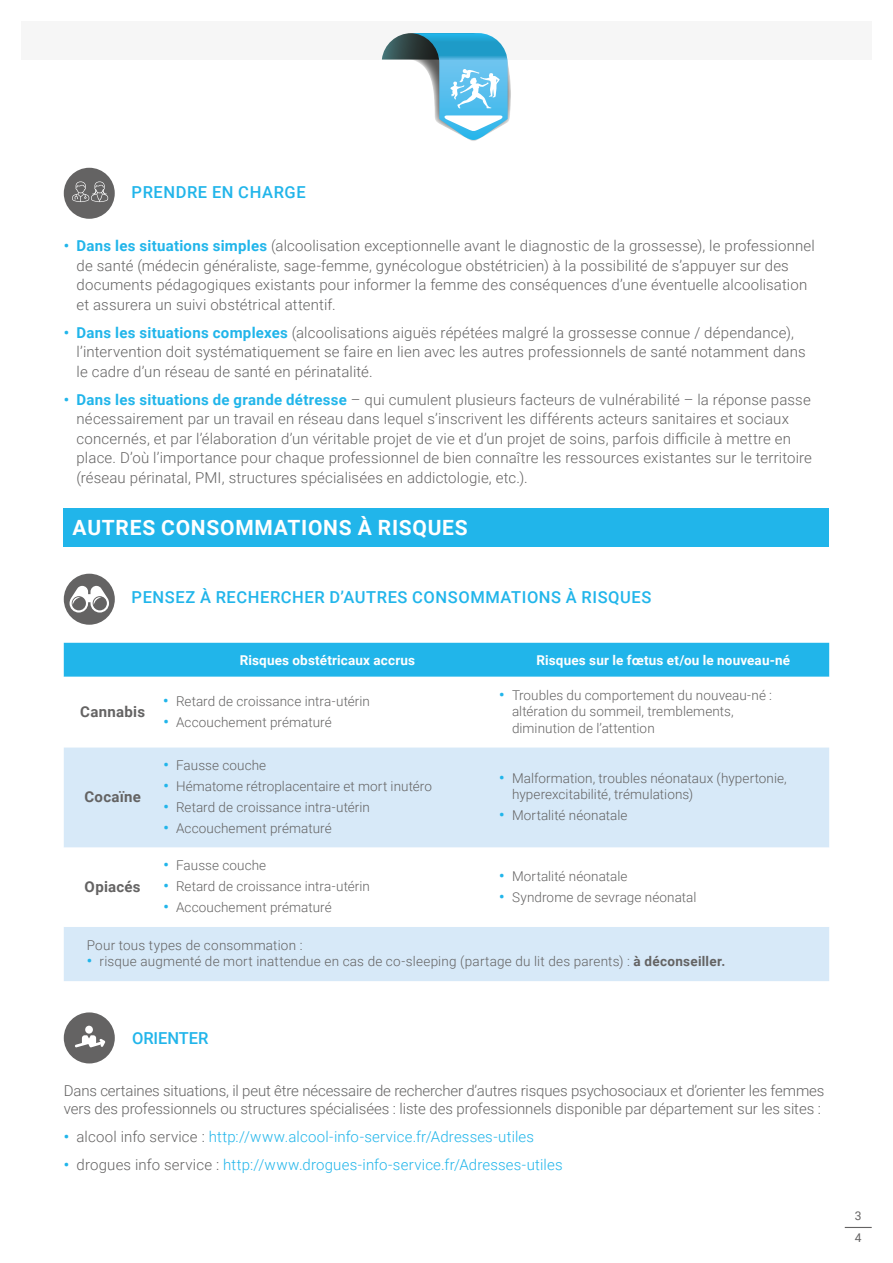
<style>
.page{position:relative;width:893px;height:1263px;background:#fff}
.page>*{position:absolute;margin:0;border:0;box-sizing:border-box;transform-origin:0 0}
.t1{font:700 21px "Roboto";letter-spacing:.035em;color:#fff}
.t2{font:500 16.5px "Roboto";letter-spacing:.035em;color:#21b5ea}
.t3{font:500 16.5px "Roboto";letter-spacing:-.005em;color:#21b5ea}
.t4{font:300 15px/19.5px "Roboto";letter-spacing:.01em;color:#646363}
.t5{font:300 15px/18px "Roboto";letter-spacing:-.01em;color:#646363}
.t6{font:300 15px "Roboto";letter-spacing:.01em;color:#21b5ea}
.t7{font:700 15px "Roboto";letter-spacing:.015em;color:#646363}
.t8{font:300 13.5px/16.5px "Roboto";letter-spacing:.005em;color:#646363}
.t9{font:700 13.5px "Roboto";letter-spacing:.01em;color:#fff}
.t10{font:12px/22px "Roboto";color:#646363}
.s1{font-weight:700;color:#21b5ea}
.s2{font-weight:700;font-size:15px;color:#21b5ea}
.s3{font-weight:700}
.s4{color:#646363}
</style>
<div class="page">
<div style="left:21px;top:21px;width:851px;height:39px;background:#f6f6f6"></div>
<svg style="left:382px;top:33px;width:129px;height:108px"></svg>
<div style="left:64px;top:168px;width:51px;height:51px;background:#646363;border-radius:50%"></div>
<svg style="left:72px;top:181px;width:36px;height:21px"></svg>
<div style="left:64px;top:508px;width:765px;height:38px;background:#21b5ea"></div>
<div style="left:64px;top:574px;width:51px;height:51px;background:#646363;border-radius:50%"></div>
<svg style="left:70px;top:586px;width:39px;height:26px"></svg>
<div style="left:64px;top:643px;width:765px;height:34px;background:#21b5ea"></div>
<div style="left:64px;top:747px;width:765px;height:234px;background:#d7e9f8"></div>
<svg style="left:64px;top:847px;width:765px;height:80px"></svg>
<div style="left:64px;top:1012px;width:51px;height:51px;background:#646363;border-radius:50%"></div>
<div style="left:85px;top:1026px;width:8px;height:8px;background:#fff;border-radius:50%"></div>
<svg style="left:75px;top:1035px;width:30px;height:12px"></svg>
<svg style="left:845px;top:1227px;width:27px;height:1px"></svg>
<p class="t2" style="left:132px;top:180px;width:176px">PRENDRE EN CHARGE</p>
<p class="t4" style="left:77px;top:236px;width:740px;text-indent:-13px"><span class="s1">• Dans les situations simples</span> (alcoolisation exceptionnelle avant le diagnostic de la grossesse), le professionnel de santé (médecin généraliste, sage-femme, gynécologue obstétricien) à la possibilité de s’appuyer sur des documents pédagogiques existants pour informer la femme des conséquences d’une éventuelle alcoolisation et assurera un suivi obstétrical attentif.</p>
<p class="t4" style="left:77px;top:322px;width:731px;text-indent:-13px"><span class="s1">• Dans les situations complexes</span> (alcoolisations aiguës répétées malgré la grossesse connue / dépendance), l’intervention doit systématiquement se faire en lien avec les autres professionnels de santé notamment dans le cadre d’un réseau de santé en périnatalité.</p>
<p class="t4" style="left:77px;top:389px;width:737px;text-indent:-13px"><span class="s1">• Dans les situations de grande détresse</span> – qui cumulent plusieurs facteurs de vulnérabilité – la réponse passe nécessairement par un travail en réseau dans lequel s’inscrivent les différents acteurs sanitaires et sociaux concernés, et par l’élaboration d’un véritable projet de vie et d’un projet de soins, parfois difficile à mettre en place. D’où l’importance pour chaque professionnel de bien connaître les ressources existantes sur le territoire (réseau périnatal, PMI, structures spécialisées en addictologie, etc.).</p>
<h1 class="t1" style="left:73px;top:513px;width:397px">AUTRES CONSOMMATIONS À RISQUES</h1>
<p class="t2" style="left:132px;top:585px;width:521px">PENSEZ À RECHERCHER D’AUTRES CONSOMMATIONS À RISQUES</p>
<p class="t7" style="left:80px;top:701px;width:66px">Cannabis</p>
<p class="t7" style="left:84px;top:786px;width:58px">Cocaïne</p>
<p class="t7" style="left:85px;top:876px;width:58px">Opiacés</p>
<p class="t9" style="left:240px;top:651px;width:177px">Risques obstétricaux accrus</p>
<p class="t9" style="left:536px;top:651px;width:255px">Risques sur le fœtus et/ou le nouveau-né</p>
<p class="t8" style="left:163px;top:692px;width:208px"><span class="s2">•</span> Retard de croissance intra-utérin</p>
<p class="t8" style="left:163px;top:713px;width:170px"><span class="s2">•</span> Accouchement prématuré</p>
<p class="t8" style="left:163px;top:757px;width:104px"><span class="s2">•</span> Fausse couche</p>
<p class="t8" style="left:163px;top:778px;width:270px"><span class="s2">•</span> Hématome rétroplacentaire et mort inutéro</p>
<p class="t8" style="left:163px;top:798px;width:208px"><span class="s2">•</span> Retard de croissance intra-utérin</p>
<p class="t8" style="left:163px;top:819px;width:170px"><span class="s2">•</span> Accouchement prématuré</p>
<p class="t8" style="left:163px;top:857px;width:104px"><span class="s2">•</span> Fausse couche</p>
<p class="t8" style="left:163px;top:878px;width:208px"><span class="s2">•</span> Retard de croissance intra-utérin</p>
<p class="t8" style="left:163px;top:898px;width:170px"><span class="s2">•</span> Accouchement prématuré</p>
<p class="t8" style="left:512px;top:686px;width:262px;text-indent:-13px"><span class="s2">•</span> Troubles du comportement du nouveau-né : altération du sommeil, tremblements, diminution de l’attention</p>
<p class="t8" style="left:512px;top:769px;width:276px;text-indent:-13px"><span class="s2">•</span> Malformation, troubles néonataux (hypertonie, hyperexcitabilité, trémulations)</p>
<p class="t8" style="left:499px;top:807px;width:130px"><span class="s2">•</span> Mortalité néonatale</p>
<p class="t8" style="left:499px;top:867px;width:130px"><span class="s2">•</span> Mortalité néonatale</p>
<p class="t8" style="left:499px;top:888px;width:199px"><span class="s2">•</span> Syndrome de sevrage néonatal</p>
<p class="t8" style="left:87px;top:936px;width:217px">Pour tous types de consommation :</p>
<p class="t8" style="left:87px;top:953px;width:640px"><span class="s2">•</span> risque augmenté de mort inattendue en cas de co-sleeping (partage du lit des parents) : <span class="s3">à déconseiller.</span></p>
<p class="t3" style="left:132px;top:1027px;width:78px">ORIENTER</p>
<p class="t5" style="left:64px;top:1081px;width:762px">Dans certaines situations, il peut être nécessaire de rechercher d’autres risques psychosociaux et d’orienter les femmes vers des professionnels ou structures spécialisées : liste des professionnels disponible par département sur les sites :</p>
<p class="t6" style="left:64px;top:1126px;width:472px"><span class="s3">•</span> <span class="s4">alcool info service :</span> http://www.alcool-info-service.fr/Adresses-utiles</p>
<p class="t6" style="left:64px;top:1154px;width:500px"><span class="s3">•</span> <span class="s4">drogues info service :</span> http://www.drogues-info-service.fr/Adresses-utiles</p>
<p class="t10" style="left:855px;top:1204px;width:8px">3<br>4</p>
</div>
